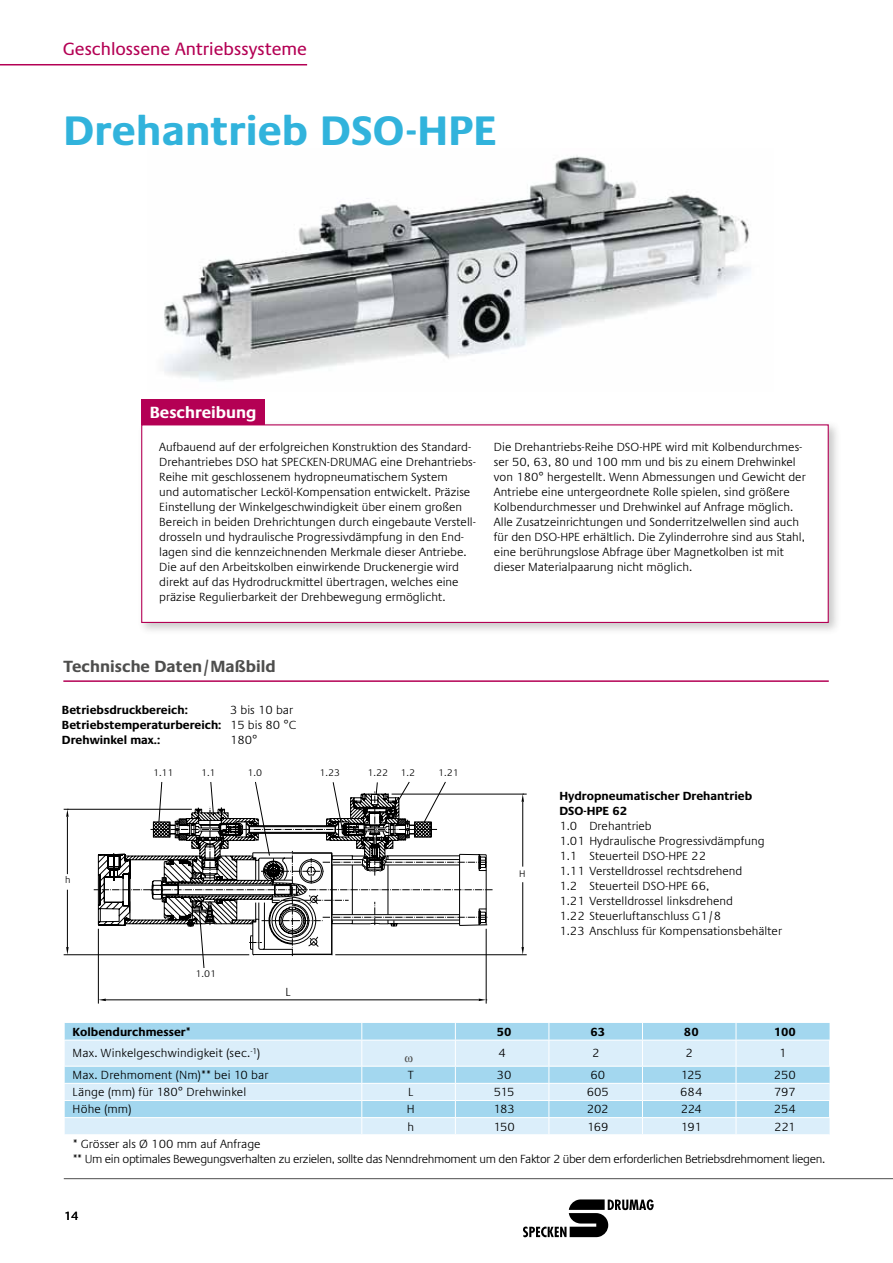
<style>
.page{position:relative;width:893px;height:1263px;background:#fff}
.page>*{position:absolute;margin:0;border:0;box-sizing:border-box;transform-origin:0 0}
.t1{font:700 42px "Praxis LT Pro";color:#31b3dc}
.t2{font:18px "Praxis LT Pro";letter-spacing:-.005em;color:#b40054}
.t3{font:700 16.5px "Praxis LT Pro";color:#4e4e4d}
.t4{font:700 16.5px "Praxis LT Pro";color:#fff}
.t5{font:300 12px/15px "Praxis LT Pro";color:#000}
.t6{font:300 12px/15px "Praxis LT Pro";letter-spacing:-.03em;color:#000}
.t7{font:700 12px/15px "Praxis LT Pro";color:#000}
.t8{font:12px "Praxis LT Pro";color:#000}
.t9{font:300 9.75px "Praxis LT Pro";color:#000}
.s1{font-weight:300}
</style>
<div class="page">
<hr style="left:64px;top:1178px;width:829px;height:1px;background:#4e4e4d">
<svg style="left:523px;top:1199px;width:131px;height:38px"></svg>
<hr style="left:63px;top:680px;width:766px;height:2px;background:#b40054">
<img style="left:164px;top:155px;width:587px;height:226px">
<div style="left:137px;top:420px;width:704px;height:215px;background:#4e4e4d;opacity:.3"></div>
<div style="left:142px;top:425px;width:686px;height:197px;background:#fff"></div>
<div style="left:141px;top:424px;width:688px;height:199px;border:1px solid #b40054"></div>
<div style="left:141px;top:399px;width:123px;height:26px;background:#b40054"></div>
<svg style="left:98px;top:969px;width:389px;height:34px"></svg>
<svg style="left:98px;top:998px;width:8px;height:3px"></svg>
<hr style="left:522px;top:802px;width:1px;height:65px;background:#000">
<hr style="left:522px;top:882px;width:1px;height:65px;background:#000">
<hr style="left:392px;top:794px;width:135px;height:1px;background:#000">
<hr style="left:335px;top:954px;width:192px;height:1px;background:#000">
<svg style="left:479px;top:998px;width:8px;height:3px"></svg>
<svg style="left:521px;top:947px;width:3px;height:8px"></svg>
<hr style="left:64px;top:809px;width:128px;height:1px;background:#000">
<hr style="left:64px;top:954px;width:185px;height:1px;background:#000">
<svg style="left:521px;top:794px;width:3px;height:8px"></svg>
<svg style="left:67px;top:809px;width:27px;height:146px"></svg>
<svg style="left:94px;top:781px;width:399px;height:188px"></svg>
<hr style="left:0;top:64px;width:307px;height:1px;background:#b40054">
<svg style="left:64px;top:1023px;width:766px;height:111px;background:#c4e4f5"></svg>
<h2 class="t2" style="left:63px;top:39px;width:246px">Geschlossene Antriebssysteme</h2>
<h1 class="t1" style="left:63px;top:106px;width:435px">Drehantrieb DSO-HPE</h1>
<h3 class="t4" style="left:150px;top:403px;width:108px">Beschreibung</h3>
<p class="t5" style="left:159px;top:439px;width:318px">Aufbauend auf der erfolgreichen Konstruktion des Standard-Drehantriebes DSO hat SPECKEN-DRUMAG eine Drehantriebs-Reihe mit geschlossenem hydropneumatischem System<br>und automatischer Lecköl-Kompensation entwickelt. Präzise Einstellung der Winkelgeschwindigkeit über einem großen Bereich in beiden Drehrichtungen durch eingebaute Verstell&shy;drosseln und hydraulische Progressivdämpfung in den End&shy;lagen sind die kennzeichnenden Merkmale dieser Antriebe.<br>Die auf den Arbeitskolben einwirkende Druckenergie wird direkt auf das Hydrodruckmittel übertragen, welches eine präzise Regulierbarkeit der Drehbewegung ermöglicht.</p>
<p class="t5" style="left:494px;top:439px;width:313px">Die Drehantriebs-Reihe DSO-HPE wird mit Kolbendurchmes&shy;ser 50, 63, 80 und 100 mm und bis zu einem Drehwinkel von 180° hergestellt. Wenn Abmessungen und Gewicht der Antriebe eine untergeordnete Rolle spielen, sind größere Kolbendurchmesser und Drehwinkel auf Anfrage möglich.<br>Alle Zusatzeinrichtungen und Sonderritzelwellen sind auch für den DSO-HPE erhältlich. Die Zylinderrohre sind aus Stahl, eine berührungslose Abfrage über Magnetkolben ist mit dieser Materialpaarung nicht möglich.</p>
<h3 class="t3" style="left:63px;top:656px;width:214px">Technische Daten/Maßbild</h3>
<p class="t7" style="left:62px;top:702px;width:127px">Betriebsdruckbereich:</p>
<p class="t7" style="left:62px;top:702px;width:236px;text-indent:168px"><span class="s1">3 bis 10 bar<br></span>Betriebstemperaturbereich: <span class="s1">15 bis 80 °C<br></span>Drehwinkel max.:</p>
<p class="t5" style="left:230px;top:732px;width:29px">180°</p>
<p class="t9" style="left:65px;top:874px;width:7px">h</p>
<p class="t9" style="left:153px;top:767px;width:22px">1.11</p>
<p class="t9" style="left:201px;top:767px;width:16px">1.1</p>
<p class="t9" style="left:248px;top:767px;width:16px">1.0</p>
<p class="t9" style="left:320px;top:767px;width:22px">1.23</p>
<p class="t9" style="left:368px;top:767px;width:22px">1.22</p>
<p class="t9" style="left:401px;top:767px;width:16px">1.2</p>
<p class="t9" style="left:438px;top:767px;width:22px">1.21</p>
<p class="t9" style="left:196px;top:968px;width:22px">1.01</p>
<p class="t5" style="left:286px;top:984px;width:7px">L</p>
<p class="t9" style="left:519px;top:868px;width:8px">H</p>
<p class="t7" style="left:559px;top:788px;width:194px">Hydropneumatischer Drehantrieb<br>DSO-HPE 62</p>
<p class="t5" style="left:559px;top:818px;width:224px">1.0 Drehantrieb<br>1.01 Hydraulische Progressivdämpfung<br>1.1 Steuerteil DSO-HPE 22<br>1.11 Verstelldrossel rechtsdrehend<br>1.2 Steuerteil DSO-HPE 66,<br>1.21 Verstelldrossel linksdrehend<br>1.22 Steuerluftanschluss G1/8<br>1.23 Anschluss für Kompensationsbehälter</p>
<p class="t7" style="left:73px;top:1024px;width:120px">Kolbendurchmesser*</p>
<p class="t7" style="left:497px;top:1024px;width:16px">50</p>
<p class="t7" style="left:590px;top:1024px;width:16px">63</p>
<p class="t7" style="left:684px;top:1024px;width:16px">80</p>
<p class="t7" style="left:774px;top:1024px;width:24px">100</p>
<p class="t5" style="left:73px;top:1046px;width:189px">Max. Winkelgeschwindigkeit (sec.<sup>-1</sup>)</p>
<p class="t5" style="left:498px;top:1046px;width:9px">4</p>
<p class="t5" style="left:592px;top:1046px;width:9px">2</p>
<p class="t5" style="left:685px;top:1046px;width:9px">2</p>
<p class="t5" style="left:779px;top:1046px;width:9px">1</p>
<p class="t5" style="left:73px;top:1067px;width:197px">Max. Drehmoment (Nm)** bei 10 bar</p>
<p class="t5" style="left:408px;top:1067px;width:7px">T</p>
<p class="t5" style="left:497px;top:1067px;width:16px">30</p>
<p class="t5" style="left:590px;top:1067px;width:16px">60</p>
<p class="t5" style="left:681px;top:1067px;width:22px">125</p>
<p class="t5" style="left:774px;top:1067px;width:23px">250</p>
<p class="t5" style="left:73px;top:1085px;width:175px">Länge (mm) für 180° Drehwinkel</p>
<p class="t5" style="left:408px;top:1085px;width:7px">L</p>
<p class="t5" style="left:494px;top:1085px;width:22px">515</p>
<p class="t5" style="left:587px;top:1085px;width:24px">605</p>
<p class="t5" style="left:680px;top:1085px;width:24px">684</p>
<p class="t5" style="left:774px;top:1085px;width:23px">797</p>
<p class="t5" style="left:73px;top:1102px;width:60px">Höhe (mm)</p>
<p class="t5" style="left:407px;top:1102px;width:9px">H</p>
<p class="t5" style="left:494px;top:1102px;width:23px">183</p>
<p class="t5" style="left:587px;top:1102px;width:23px">202</p>
<p class="t5" style="left:681px;top:1102px;width:23px">224</p>
<p class="t5" style="left:774px;top:1102px;width:24px">254</p>
<p class="t5" style="left:407px;top:1119px;width:8px">h</p>
<p class="t5" style="left:494px;top:1119px;width:23px">150</p>
<p class="t5" style="left:587px;top:1119px;width:23px">169</p>
<p class="t5" style="left:681px;top:1119px;width:22px">191</p>
<p class="t5" style="left:774px;top:1119px;width:23px">221</p>
<p class="t6" style="left:73px;top:1136px;width:754px">* Grösser als Ø 100 mm auf Anfrage<br>** Um ein optimales Bewegungsverhalten zu erzielen, sollte das Nenndrehmoment um den Faktor 2 über dem erforderlichen Betriebsdrehmoment liegen.</p>
<p class="t8" style="left:64px;top:1209px;width:16px">14</p>
</div>
